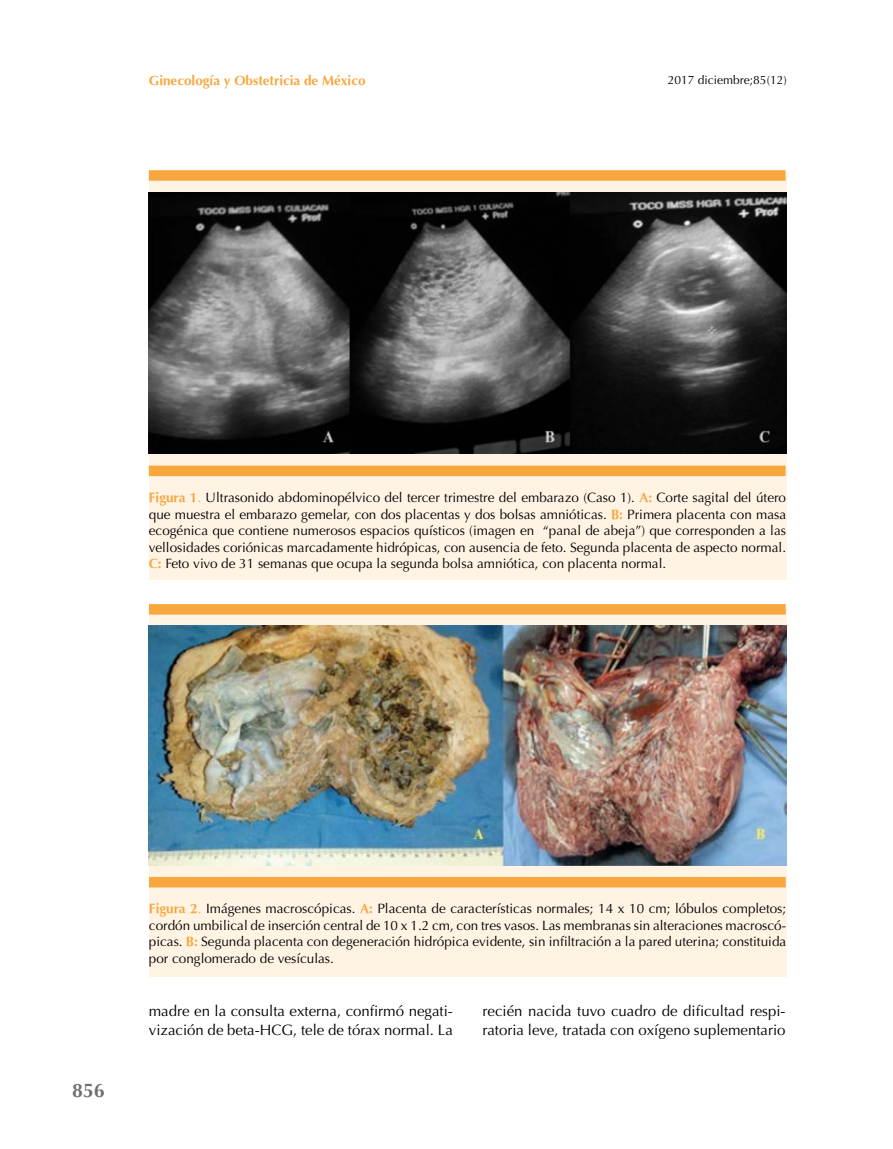
<style>
.page{position:relative;width:893px;height:1149px;background:#fff}
.page>*{position:absolute;margin:0;border:0;box-sizing:border-box;transform-origin:0 0}
.t1{font:700 19.5px "Optima";color:#706f6f}
.t2{font:15px/19.5px "Optima";color:#000}
.t3{font:13.5px/16.5px "Optima";color:#000;text-align:justify}
.t4{font:700 13.5px "Optima";color:#f7a73e}
.t5{font:12px "Optima";color:#000}
.s1{font-weight:700;color:#f7a73e}
.s2{color:#f7a73e}
</style>
<div class="page">
<div style="left:149px;top:175px;width:638px;height:405px;background:#fff3e4"></div>
<div style="left:149px;top:609px;width:638px;height:367px;background:#fff3e4"></div>
<div style="left:149px;top:465px;width:637px;height:11px;background:#f7a73e"></div>
<div style="left:149px;top:876px;width:637px;height:11px;background:#f7a73e"></div>
<div style="left:149px;top:170px;width:637px;height:11px;background:#f7a73e"></div>
<div style="left:149px;top:604px;width:637px;height:10px;background:#f7a73e"></div>
<img style="left:149px;top:192px;width:638px;height:262px">
<img style="left:149px;top:625px;width:638px;height:239px">
<p class="t4" style="left:149px;top:73px;width:218px">Ginecología y Obstetricia de México</p>
<p class="t5" style="left:668px;top:73px;width:120px">2017 diciembre;85(12)</p>
<p class="t3" style="left:149px;top:489px;width:639px"><span class="s1">Figura 1</span><span class="s2">.</span> Ultrasonido abdominopélvico del tercer trimestre del embarazo (Caso 1). <span class="s1">A:</span> Corte sagital del útero que muestra el embarazo gemelar, con dos placentas y dos bolsas amnióticas. <span class="s1">B:</span> Primera placenta con masa ecogénica que contiene numerosos espacios quísticos (imagen en “panal de abeja”) que corresponden a las vellosidades coriónicas marcadamente hidrópicas, con ausencia de feto. Segunda placenta de aspecto normal.<br><span class="s1">C:</span> Feto vivo de 31 semanas que ocupa la segunda bolsa amniótica, con placenta normal.</p>
<h1 class="t1" style="left:72px;top:1079px;width:34px">856</h1>
<p class="t3" style="left:149px;top:900px;width:639px"><span class="s1">Figura 2</span><span class="s2">.</span> Imágenes macroscópicas. <span class="s1">A:</span> Placenta de características normales; 14 x 10 cm; lóbulos completos; cordón umbilical de inserción central de 10 x 1.2 cm, con tres vasos. Las membranas sin alteraciones macroscó&shy;picas. <span class="s1">B:</span> Segunda placenta con degeneración hidrópica evidente, sin infiltración a la pared uterina; constituida por conglomerado de vesículas.</p>
<p class="t2" style="left:149px;top:1000px;width:306px">madre en la consulta externa, confirmó negati&shy;vización de beta-HCG, tele de tórax normal. La</p>
<p class="t2" style="left:483px;top:1000px;width:304px">recién nacida tuvo cuadro de dificultad respi&shy;ratoria leve, tratada con oxígeno suplementario</p>
</div>
